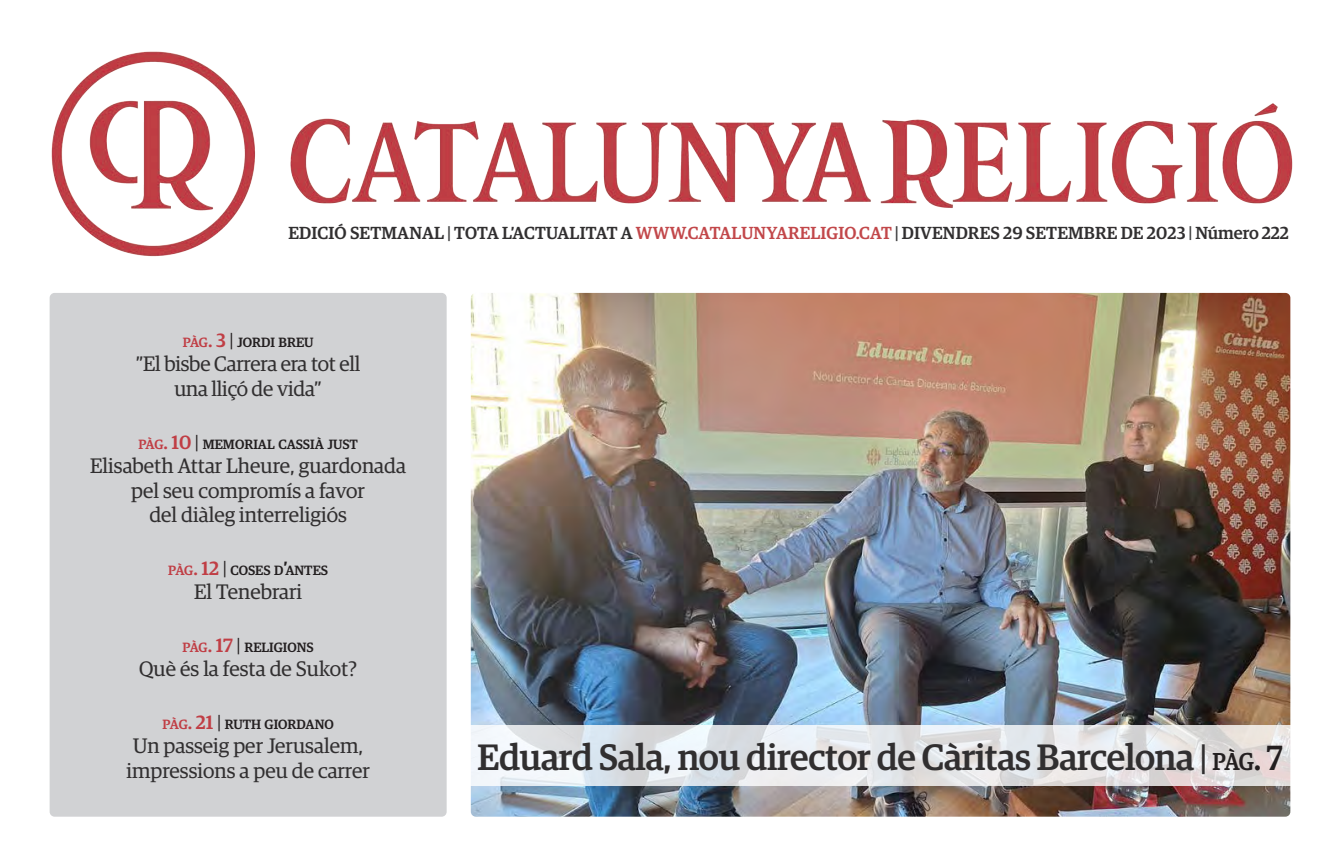
<style>
.page{position:relative;width:1340px;height:844px;background:#fff}
.page>*{position:absolute;margin:0;border:0;box-sizing:border-box;transform-origin:0 0}
.t1{font:500 36.75px "Guardian Egyp";letter-spacing:-.01em;color:#312f30}
.t2{font:21px/24.5px "Guardian Egyp";color:#312f30;text-align:center}
.t3{font:500 17.5px "Guardian Egyp";letter-spacing:.01em;color:#312f30}
.t4{font:500 13.47px "Guardian Egyp";color:#231f20}
.s1{color:#3e3e3f}
.s2{color:#c2474a}
.s3{color:#c03e45}
.s4{font-size:19.25px;color:#c03e45}
.s5{font-weight:400;font-size:19.25px}
.s6{font-size:19.25px}
.s7{font-size:35px}
.s8{font-size:24.5px;color:#231f20}
.s9{font-size:35px;color:#231f20}
</style>
<div class="page">
<img style="left:51px;top:51px;width:1242px;height:206px">
<img style="left:471px;top:293px;width:819px;height:523px">
<div style="left:50px;top:293px;width:396px;height:523px;background:#d1d2d4;border-radius:5px"></div>
<svg style="left:470px;top:724px;width:820px;height:61px"></svg>
<p class="t3" style="left:288px;top:220px;width:1001px">EDICIÓ SETMANAL <span class="s1">|</span> TOTA L’ACTUALITAT A <span class="s2">WWW.CATALUNYARELIGIO.CAT</span> <span class="s1">|</span> DIVENDRES 29 SETEMBRE DE 2023 <span class="s1">|</span> Número 222</p>
<p class="t4" style="left:183px;top:332px;width:132px"><span class="s3">PÀG</span><span class="s4">. 3</span> <span class="s5">|</span> JORDI BREU</p>
<p class="t2" style="left:136px;top:350px;width:226px">”El bisbe Carrera era tot ell una lliçó de vida”</p>
<p class="t4" style="left:138px;top:434px;width:221px"><span class="s3">PÀG</span><span class="s4">. 10</span> <span class="s5">|</span> MEMORIAL CASSIÀ JUST</p>
<p class="t2" style="left:90px;top:452px;width:317px">Elisabeth Attar Lheure, guardonada pel seu compromís a favor<br>del diàleg interreligiós</p>
<p class="t4" style="left:168px;top:560px;width:161px"><span class="s3">PÀG</span><span class="s4">. 12</span> <span class="s5">|</span> COSES D<span class="s6">’</span>ANTES</p>
<p class="t2" style="left:194px;top:578px;width:110px">El Tenebrari</p>
<p class="t4" style="left:182px;top:637px;width:133px"><span class="s3">PÀG</span><span class="s4">. 17</span> <span class="s5">|</span> RELIGIONS</p>
<p class="t2" style="left:139px;top:655px;width:219px">Què és la festa de Sukot?</p>
<p class="t4" style="left:162px;top:714px;width:173px"><span class="s3">PÀG</span><span class="s4">. 21</span> <span class="s5">|</span> RUTH GIORDANO</p>
<p class="t2" style="left:126px;top:732px;width:245px">Un passeig per Jerusalem, impressions a peu de carrer</p>
<p class="t1" style="left:477px;top:730px;width:806px">Eduard Sala, nou director de Càritas Barcelona <span class="s7">|</span> <span class="s8">PÀG</span><span class="s9">. 7</span></p>
</div>
